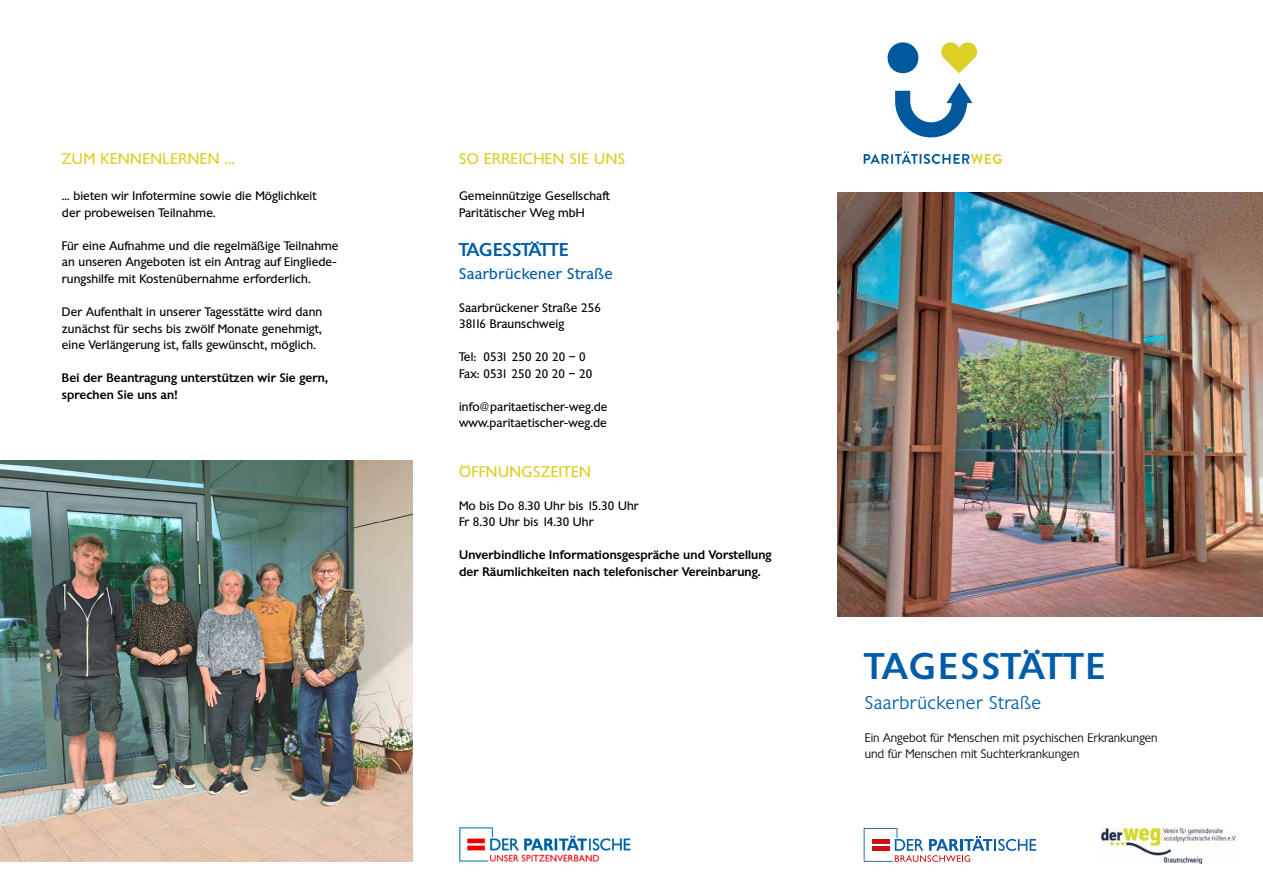
<style>
.page{position:relative;width:1263px;height:893px;background:#fff}
.page>*{position:absolute;margin:0;border:0;box-sizing:border-box;transform-origin:0 0}
.t1{font:500 36px "Chantilly Serial";letter-spacing:.05em;color:#005ca9}
.t2{font:300 18px "Chantilly Serial";letter-spacing:.03em;color:#005ca9}
.t3{font:500 18px "Chantilly Serial";letter-spacing:-.01em;color:#005ca9}
.t4{font:15px "Chantilly Serial";letter-spacing:.03em;color:#dcce23}
.t5{font:15px "Chantilly Serial";letter-spacing:.03em;color:#005ca9}
.t6{font:12px/16.5px "Chantilly Serial";letter-spacing:.01em;color:#000}
.t7{font:500 12px/16.5px "Chantilly Serial";letter-spacing:.01em;color:#000}
.t8{font:300 12px/16.5px "Chantilly Serial";color:#000}
</style>
<div class="page">
<img style="left:838px;top:192px;width:425px;height:425px">
<svg style="left:864px;top:828px;width:172px;height:34px"></svg>
<img style="left:0;top:461px;width:412px;height:401px">
<svg style="left:895px;top:83px;width:77px;height:55px"></svg>
<div style="left:887px;top:42px;width:31px;height:31px;background:#00599d;border-radius:50%"></div>
<svg style="left:941px;top:42px;width:36px;height:31px"></svg>
<svg style="left:864px;top:151px;width:137px;height:13px"></svg>
<img style="left:1102px;top:828px;width:133px;height:35px">
<img style="left:459px;top:827px;width:172px;height:35px">
<p class="t4" style="left:62px;top:150px;width:175px">ZUM KENNENLERNEN ...</p>
<p class="t6" style="left:62px;top:188px;width:256px">... bieten wir Infotermine sowie die Möglichkeit der probeweisen Teilnahme.</p>
<p class="t6" style="left:62px;top:237px;width:278px">Für eine Aufnahme und die regelmäßige Teilnahme an unseren Angeboten ist ein Antrag auf Eingliede&shy;rungshilfe mit Kostenübernahme erforderlich.</p>
<p class="t6" style="left:62px;top:303px;width:262px;text-align:justify">Der Aufenthalt in unserer Tagesstätte wird dann zunächst für sechs bis zwölf Monate genehmigt, eine Verlängerung ist, falls gewünscht, möglich.</p>
<p class="t7" style="left:62px;top:369px;width:267px">Bei der Beantragung unterstützen wir Sie gern, sprechen Sie uns an!</p>
<p class="t4" style="left:459px;top:150px;width:168px">SO ERREICHEN SIE UNS</p>
<p class="t6" style="left:459px;top:188px;width:152px">Gemeinnützige Gesellschaft<br>Paritätischer Weg mbH</p>
<h2 class="t3" style="left:459px;top:238px;width:111px">TAGESSTÄTTE</h2>
<p class="t5" style="left:459px;top:264px;width:155px">Saarbrückener Straße</p>
<p class="t6" style="left:459px;top:299px;width:143px">Saarbrückener Straße 256<br>38116 Braunschweig</p>
<p class="t6" style="left:459px;top:348px;width:135px">Tel: 0531 250 20 20 – 0<br>Fax: 0531 250 20 20 – 20</p>
<p class="t6" style="left:459px;top:398px;width:150px">info@paritaetischer-weg.de www.paritaetischer-weg.de</p>
<p class="t4" style="left:459px;top:462px;width:133px">ÖFFNUNGSZEITEN</p>
<p class="t6" style="left:459px;top:497px;width:181px">Mo bis Do 8.30 Uhr bis 15.30 Uhr<br>Fr 8.30 Uhr bis 14.30 Uhr</p>
<p class="t7" style="left:459px;top:546px;width:314px">Unverbindliche Informationsgespräche und Vorstellung der Räumlichkeiten nach telefonischer Vereinbarung.</p>
<h1 class="t1" style="left:865px;top:643px;width:242px">TAGESSTÄTTE</h1>
<h2 class="t2" style="left:865px;top:692px;width:178px">Saarbrückener Straße</h2>
<p class="t8" style="left:865px;top:729px;width:294px">Ein Angebot für Menschen mit psychischen Erkrankungen und für Menschen mit Suchterkrankungen</p>
</div>
